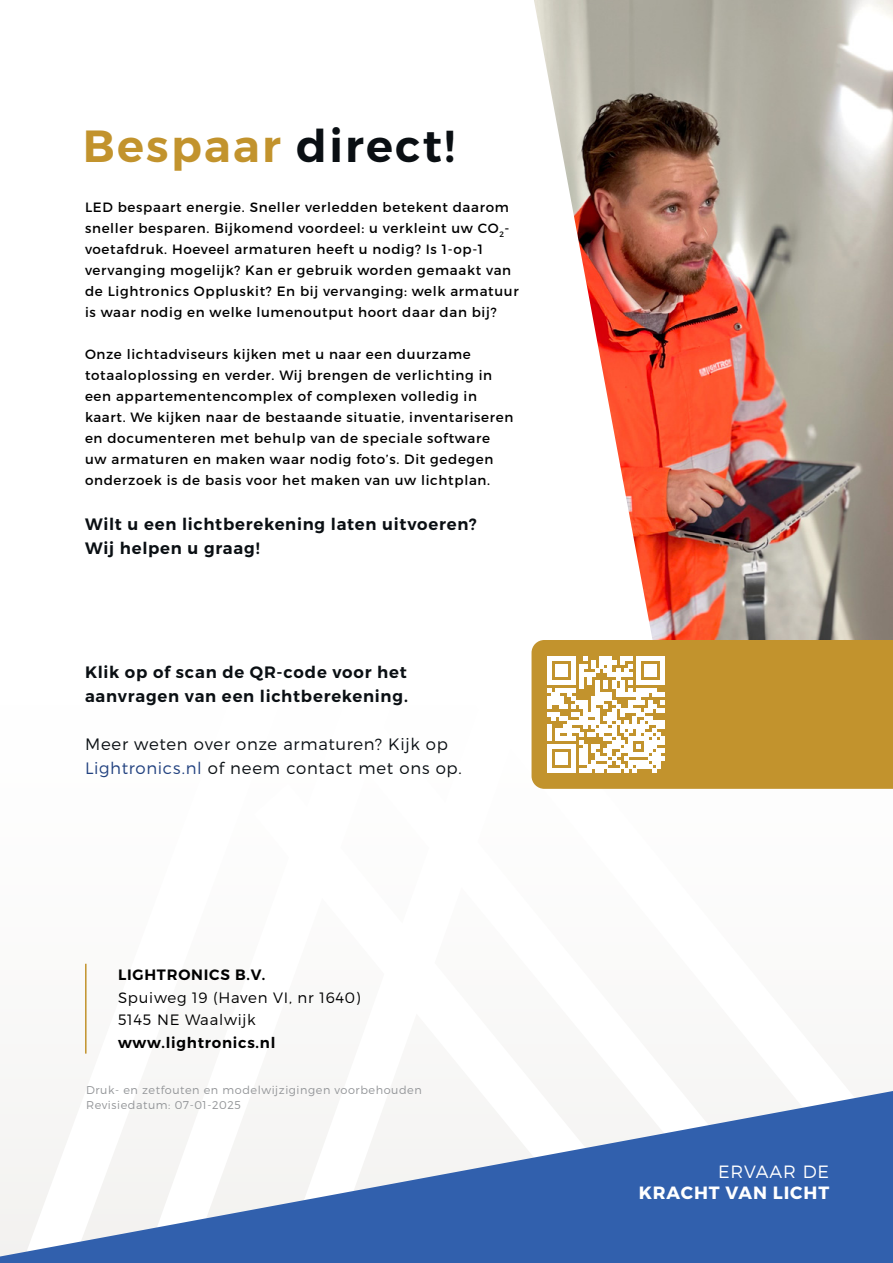
<style>
.page{position:relative;width:893px;height:1263px;background:#fff}
.page>*{position:absolute;margin:0;border:0;box-sizing:border-box;transform-origin:0 0}
.t1{font:45px "Trueno S Bd";letter-spacing:.05em;color:#c2932d}
.t2{font:17.7px "Trueno Bd";letter-spacing:.05em;color:#fff}
.t3{font:17.7px "Trueno Lt";letter-spacing:.05em;color:#fff}
.t4{font:16.5px/24px "Trueno S Bd";letter-spacing:.045em;color:#0a0f13}
.t5{font:16.5px/24px "Trueno Lt";letter-spacing:.04em;color:#0a0f13}
.t6{font:15px/22.5px "Trueno Lt";letter-spacing:.05em;color:#000}
.t7{font:15px "Trueno S Bd";letter-spacing:.05em;color:#000}
.t8{font:13.5px/21px "Trueno Rg";letter-spacing:.05em;color:#000}
.t9{font:11.25px/15px "Trueno Lt";letter-spacing:.05em;color:#939598}
.s1{color:#0a0f13}
.s2{color:#21417f}
</style>
<div class="page">
<svg style="left:0;top:1091px;width:893px;height:172px;fill:#3160ad"></svg>
<hr style="left:85px;top:964px;width:2px;height:89px;background:#c2932d">
<img style="left:534px;top:0;width:359px;height:640px">
<div style="left:531px;top:640px;width:362px;height:149px;background:#c2932d"></div>
<svg style="left:548px;top:656px;width:116px;height:117px"></svg>
<h1 class="t1" style="left:83px;top:118px;width:374px">Bespaar <span class="s1">direct!</span></h1>
<p class="t8" style="left:85px;top:196px;width:435px">LED bespaart energie. Sneller verledden betekent daarom sneller besparen. Bijkomend voordeel: u verkleint uw CO<sub>2</sub>- voetafdruk. Hoeveel armaturen heeft u nodig? Is 1-op-1 vervanging mogelijk? Kan er gebruik worden gemaakt van de Lightronics Oppluskit? En bij vervanging: welk armatuur is waar nodig en welke lumenoutput hoort daar dan bij?</p>
<p class="t8" style="left:85px;top:343px;width:430px">Onze lichtadviseurs kijken met u naar een duurzame totaaloplossing en verder. Wij brengen de verlichting in een appartementencomplex of complexen volledig in kaart. We kijken naar de bestaande situatie, inventariseren en documenteren met behulp van de speciale software uw armaturen en maken waar nodig foto’s. Dit gedegen onderzoek is de basis voor het maken van uw lichtplan.</p>
<p class="t4" style="left:85px;top:512px;width:393px">Wilt u een lichtberekening laten uitvoeren?<br>Wij helpen u graag!</p>
<p class="t4" style="left:85px;top:660px;width:324px">Klik op of scan de QR-code voor het aanvragen van een lichtberekening.</p>
<p class="t5" style="left:85px;top:732px;width:378px">Meer weten over onze armaturen? Kijk op<br><span class="s2">Lightronics.nl</span> of neem contact met ons op.</p>
<p class="t7" style="left:118px;top:965px;width:149px">LIGHTRONICS B.V.</p>
<p class="t6" style="left:118px;top:986px;width:244px">Spuiweg 19 (Haven VI, nr 1640)<br>5145 NE Waalwijk</p>
<p class="t7" style="left:118px;top:1033px;width:159px">www.lightronics.nl</p>
<p class="t9" style="left:86px;top:1082px;width:337px">Druk- en zetfouten en modelwijzigingen voorbehouden<br>Revisiedatum: 07-01-2025</p>
<h2 class="t3" style="left:718px;top:1161px;width:113px">ERVAAR DE</h2>
<h2 class="t2" style="left:639px;top:1182px;width:192px">KRACHT VAN LICHT</h2>
</div>
